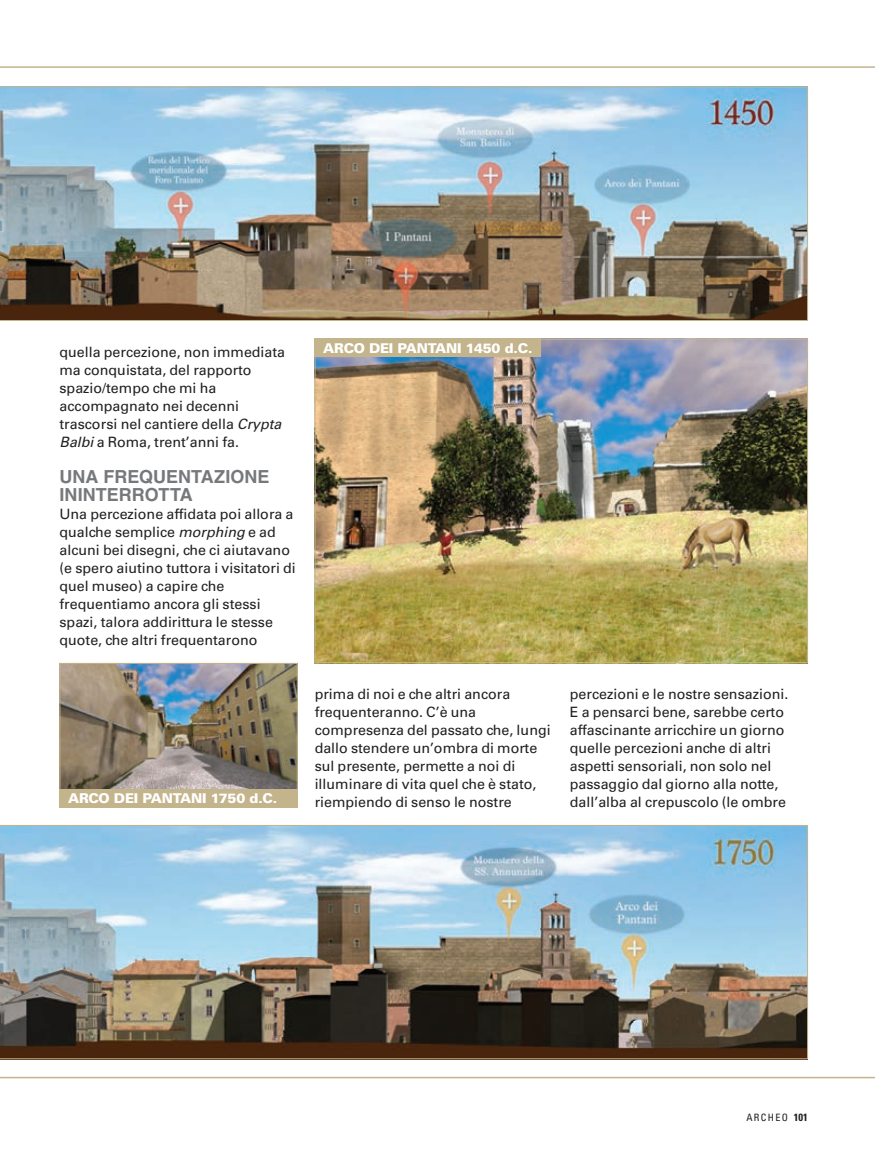
<style>
.page{position:relative;width:876px;height:1157px;background:#fff}
.page>*{position:absolute;margin:0;border:0;box-sizing:border-box;transform-origin:0 0}
.t1{font:700 18px/18px "Helvetica LT Std";color:#76787b}
.t2{font:14.25px/18px "Univers LT Std";color:#231f20}
.t3{font:900 13.5px "Univers LT Std";letter-spacing:-.015em;color:#fff}
.t4{font:condensed 10.2px "Univers LT Std";letter-spacing:.135em;color:#231f20}
.s1{font-style:italic}
.s2{font-weight:700;font-size:10.5px}
</style>
<div class="page">
<hr style="left:0;top:66px;width:874px;height:2px;background:#c3b48b">
<hr style="left:0;top:1076px;width:874px;height:2px;background:#c3b48b">
<img style="left:0;top:825px;width:808px;height:234px">
<img style="left:0;top:87px;width:808px;height:234px">
<img style="left:62px;top:665px;width:234px;height:124px">
<div style="left:60px;top:663px;width:238px;height:144px;border:1px solid #c3b48b"></div>
<img style="left:317px;top:341px;width:489px;height:320px">
<div style="left:60px;top:789px;width:238px;height:18px;background:#c3b48b"></div>
<div style="left:315px;top:339px;width:226px;height:18px;background:#c3b48b"></div>
<p class="t2" style="left:60px;top:343px;width:227px">quella percezione, non immediata ma conquistata, del rapporto spazio/tempo che mi ha accompagnato nei decenni trascorsi nel cantiere della <span class="s1">Crypta<br>Balbi</span> a Roma, trent’anni fa.</p>
<p class="t1" style="left:60px;top:467px;width:212px">UNA FREQUENTAZIONE<br>ININTERROTTA</p>
<p class="t2" style="left:60px;top:505px;width:238px">Una percezione affidata poi allora a qualche semplice <span class="s1">morphing</span> e ad alcuni bei disegni, che ci aiutavano (e spero aiutino tuttora i visitatori di quel museo) a capire che frequentiamo ancora gli stessi spazi, talora addirittura le stesse quote, che altri frequentarono</p>
<p class="t3" style="left:323px;top:339px;width:211px">ARCO DEI PANTANI 1450 d.C.</p>
<p class="t2" style="left:315px;top:685px;width:238px">prima di noi e che altri ancora frequenteranno. C’è una compresenza del passato che, lungi dallo stendere un’ombra di morte sul presente, permette a noi di illuminare di vita quel che è stato,</p>
<p class="t3" style="left:68px;top:789px;width:211px">ARCO DEI PANTANI 1750 d.C.</p>
<p class="t2" style="left:315px;top:793px;width:199px">riempiendo di senso le nostre</p>
<p class="t2" style="left:570px;top:685px;width:220px">percezioni e le nostre sensazioni.<br>E a pensarci bene, sarebbe certo affascinante arricchire un giorno quelle percezioni anche di altri aspetti sensoriali, non solo nel passaggio dal giorno alla notte, dall’alba al crepuscolo (le ombre</p>
<p class="t4" style="left:746px;top:1111px;width:63px">ARCHEO <span class="s2">101</span></p>
</div>
